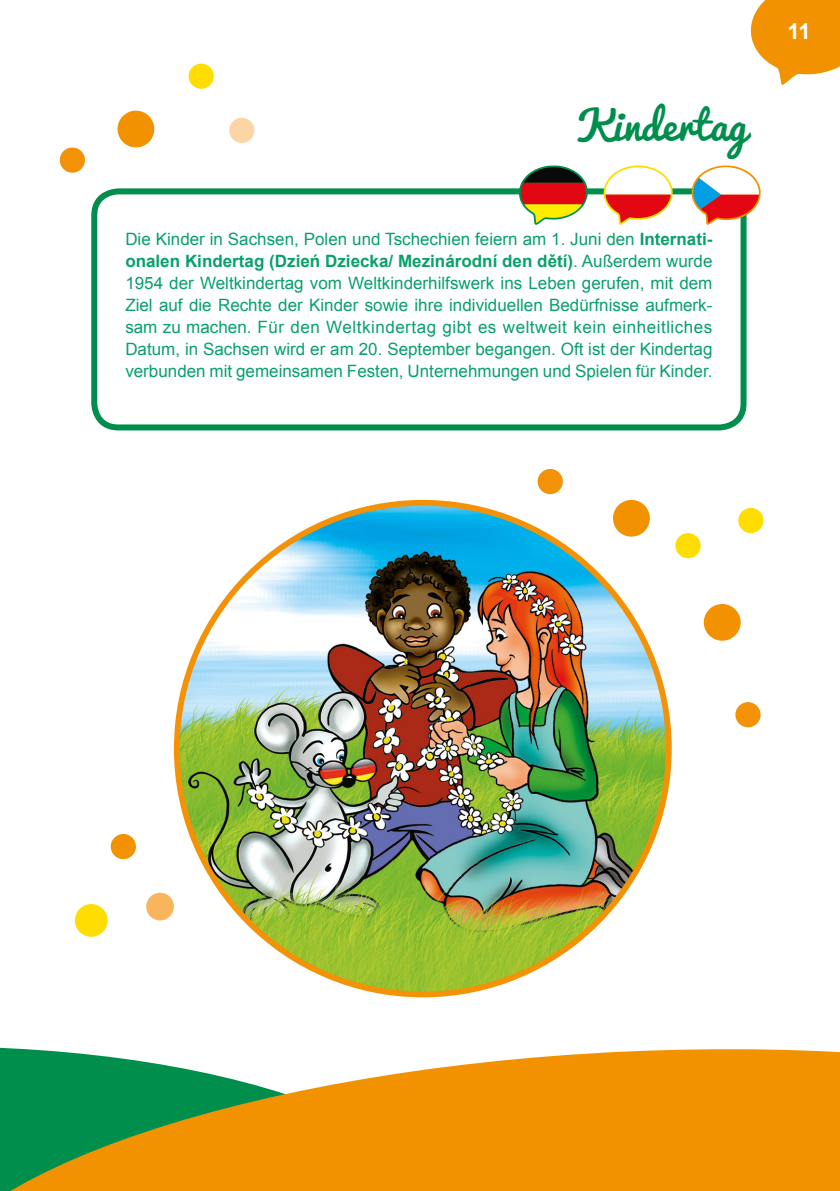
<style>
.page{position:relative;width:840px;height:1191px;background:#fff}
.page>*{position:absolute;margin:0;border:0;box-sizing:border-box;transform-origin:0 0}
.t1{font:40px "Pacifico";color:#008e4d}
.t2{font:700 22px "Arial";color:#fff}
.t3{font:17px/22px "Arial";color:#09a06a;text-align:justify}
.s1{font-weight:700}
</style>
<div class="page">
<svg style="left:750px;top:0;width:89px;height:85px"></svg>
<svg style="left:271px;top:1049px;width:568px;height:142px;background:#f39b17"></svg>
<svg style="left:0;top:1047px;width:271px;height:144px;background:#749c45"></svg>
<svg style="left:146px;top:892px;width:28px;height:29px"></svg>
<div style="left:91px;top:188px;width:655px;height:242px;border:6px solid #008e4d;border-radius:24px"></div>
<svg style="left:518px;top:165px;width:69px;height:60px"></svg>
<svg style="left:603px;top:165px;width:69px;height:60px"></svg>
<svg style="left:691px;top:165px;width:69px;height:60px"></svg>
<img style="left:177px;top:503px;width:491px;height:491px;border-radius:246px">
<svg style="left:110px;top:834px;width:26px;height:26px"></svg>
<svg style="left:613px;top:499px;width:37px;height:38px"></svg>
<svg style="left:675px;top:533px;width:25px;height:26px"></svg>
<svg style="left:703px;top:604px;width:38px;height:37px"></svg>
<svg style="left:738px;top:507px;width:25px;height:26px"></svg>
<svg style="left:537px;top:469px;width:26px;height:26px"></svg>
<svg style="left:735px;top:702px;width:25px;height:26px"></svg>
<svg style="left:188px;top:63px;width:26px;height:26px"></svg>
<svg style="left:117px;top:110px;width:38px;height:38px"></svg>
<svg style="left:229px;top:117px;width:26px;height:26px"></svg>
<svg style="left:59px;top:147px;width:26px;height:26px"></svg>
<svg style="left:74px;top:904px;width:34px;height:33px"></svg>
<h1 class="t1" style="left:574px;top:103px;width:173px">Kindertag</h1>
<p class="t3" style="left:125px;top:228px;width:588px">Die Kinder in Sachsen, Polen und Tschechien feiern am 1. Juni den <span class="s1">Internati&shy;onalen Kindertag (Dzień Dziecka/ Mezinárodní den dětí)</span>. Außerdem wurde 1954 der Weltkindertag vom Weltkinderhilfswerk ins Leben gerufen, mit dem Ziel auf die Rechte der Kinder sowie ihre individuellen Bedürfnisse aufmerk&shy;sam zu machen. Für den Weltkindertag gibt es weltweit kein einheitliches Datum, in Sachsen wird er am 20. September begangen. Oft ist der Kindertag verbunden mit gemeinsamen Festen, Unternehmungen und Spielen für Kinder.</p>
<p class="t2" style="left:786px;top:17px;width:25px">11</p>
</div>
